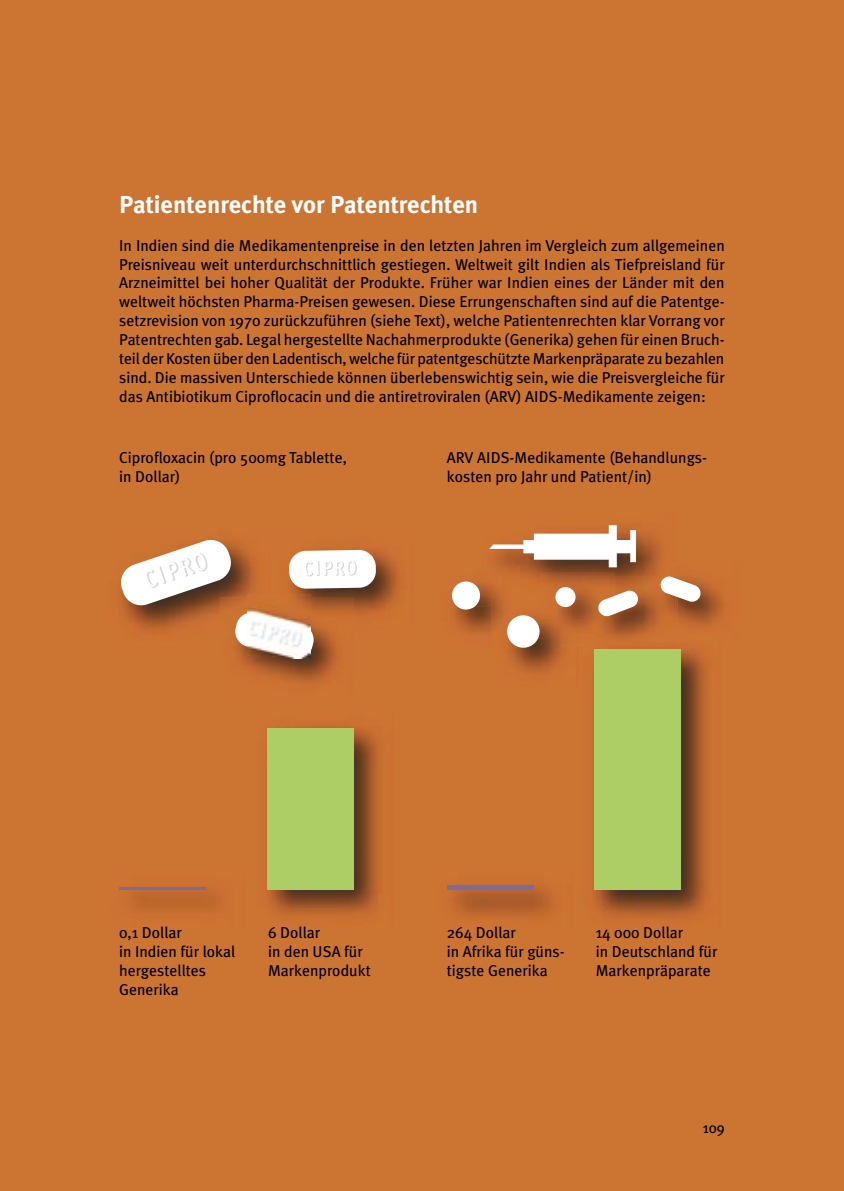
<style>
.page{position:relative;width:844px;height:1191px;background:#fff}
.page>*{position:absolute;margin:0;border:0;box-sizing:border-box;transform-origin:0 0}
.t1{font:700 24.5px "Meta Plus";color:#fff}
.t2{font:15.75px/18.9px "Meta Plus";color:#000}
.t3{font:14.88px "Meta Plus";color:#000}
</style>
<div class="page">
<div style="left:0;top:0;width:843px;height:1191px;background:#cc7432"></div>
<img style="left:519px;top:532px;width:141px;height:48px">
<svg style="left:489px;top:525px;width:147px;height:42px"></svg>
<img style="left:452px;top:588px;width:39px;height:45px">
<img style="left:474px;top:566px;width:45px;height:40px">
<div style="left:452px;top:581px;width:28px;height:28px;background:#fff;border-radius:50%"></div>
<img style="left:491px;top:601px;width:28px;height:47px">
<svg style="left:505px;top:613px;width:36px;height:36px"></svg>
<svg style="left:121px;top:539px;width:255px;height:121px"></svg>
<img style="left:677px;top:582px;width:46px;height:43px">
<img style="left:645px;top:562px;width:15px;height:14px">
<svg style="left:659px;top:575px;width:42px;height:27px"></svg>
<img style="left:540px;top:573px;width:74px;height:33px">
<svg style="left:554px;top:586px;width:22px;height:22px"></svg>
<img style="left:614px;top:576px;width:63px;height:58px">
<img style="left:659px;top:576px;width:18px;height:21px">
<img style="left:582px;top:576px;width:32px;height:58px">
<svg style="left:597px;top:589px;width:42px;height:28px"></svg>
<img style="left:119px;top:887px;width:97px;height:22px">
<hr style="left:119px;top:887px;width:86px;height:2px;background:#7b6ba3">
<img style="left:267px;top:727px;width:112px;height:187px">
<div style="left:268px;top:728px;width:86px;height:161px;background:#acce64"></div>
<img style="left:447px;top:885px;width:103px;height:31px">
<hr style="left:447px;top:885px;width:86px;height:4px;background:#7b6ba3">
<img style="left:594px;top:649px;width:114px;height:268px">
<div style="left:594px;top:649px;width:86px;height:240px;background:#acce64"></div>
<img style="left:247px;top:595px;width:64px;height:63px">
<h1 class="t1" style="left:119px;top:190px;width:360px">Patientenrechte vor Patentrechten</h1>
<p class="t2" style="left:119px;top:235px;width:607px;text-align:justify">In Indien sind die Medikamentenpreise in den letzten Jahren im Vergleich zum allgemeinen Preisniveau weit unterdurchschnittlich gestiegen. Weltweit gilt Indien als Tiefpreisland für Arznei mittel bei hoher Qualität der Produkte. Früher war Indien eines der Länder mit den weltweit höchsten Pharma-Preisen gewesen. Diese Errungenschaften sind auf die Patentge&shy;setzrevision von 1970 zurückzuführen (siehe Text), welche Patientenrechten klar Vorrang vor Patentrechten gab. Legal hergestellte Nachahmerprodukte (Generika) gehen für einen Bruch&shy;teil der Kosten über den Ladentisch, welche für patentgeschützte Markenpräparate zu bezahlen sind. Die massiven Unterschiede können überlebenswichtig sein, wie die Preisvergleiche für das Antibiotikum Ciproflocacin und die antiretroviralen (ARV) AIDS-Medikamente zeigen:</p>
<p class="t2" style="left:119px;top:448px;width:229px">Ciprofloxacin (pro 500mg Tablette, in Dollar)</p>
<p class="t2" style="left:446px;top:448px;width:262px">ARV AIDS-Medikamente (Behandlungs&shy;kosten pro Jahr und Patient/in)</p>
<p class="t2" style="left:119px;top:923px;width:117px">0,1 Dollar<br>in Indien für lokal hergestelltes<br>Generika</p>
<p class="t2" style="left:268px;top:923px;width:104px">6 Dollar<br>in den USA für<br>Markenprodukt</p>
<p class="t2" style="left:446px;top:923px;width:119px">264 Dollar<br>in Afrika für güns&shy;tigste Generika</p>
<p class="t2" style="left:595px;top:923px;width:123px">14 000 Dollar<br>in Deutschland für<br>Markenpräparate</p>
<p class="t3" style="left:702px;top:1119px;width:24px">109</p>
</div>
